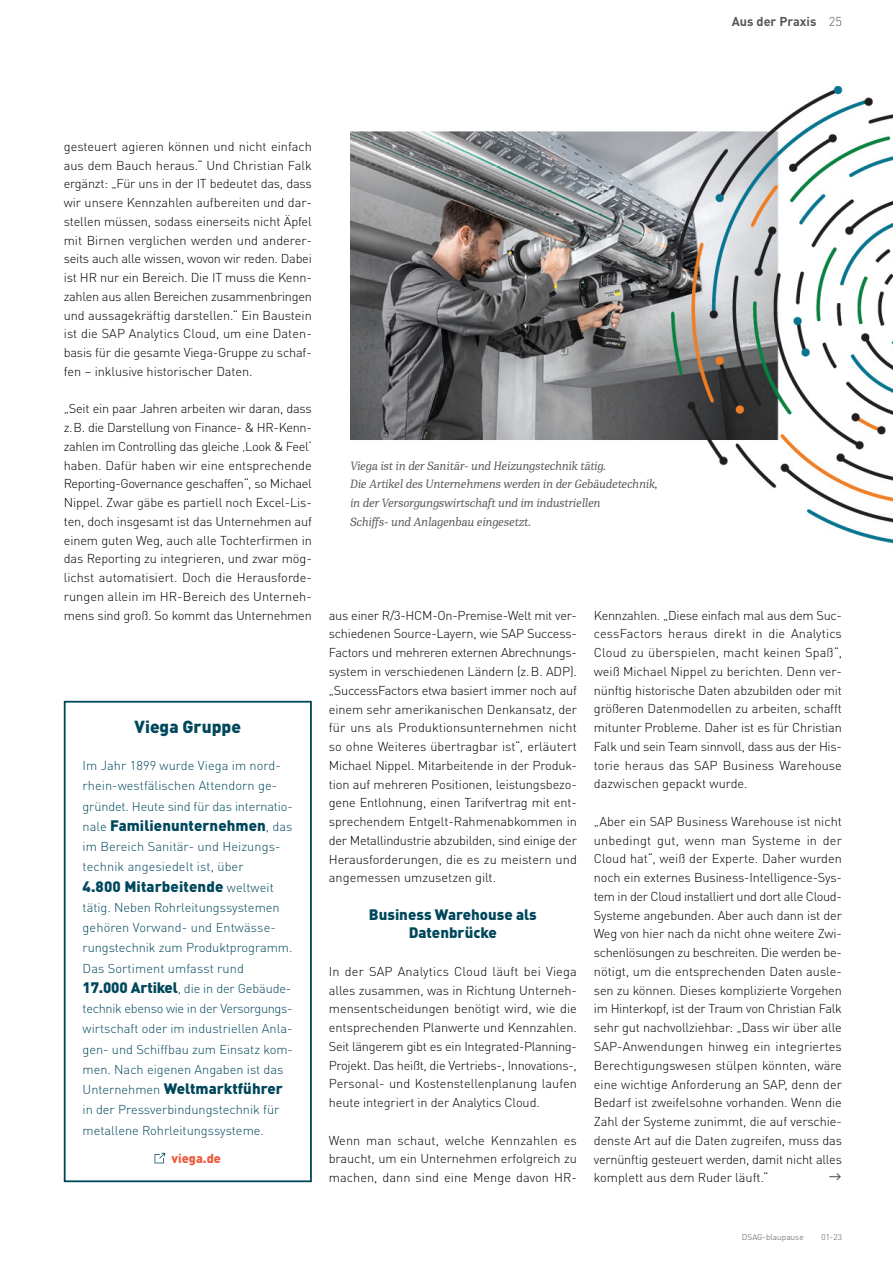
<style>
.page{position:relative;width:893px;height:1263px;background:#fff}
.page>*{position:absolute;margin:0;border:0;box-sizing:border-box;transform-origin:0 0}
.t1{font:900 17.25px "DINOT";color:#00475c}
.t2{font:italic 16.5px "PFDIN Serif";color:#575756}
.t3{font:900 15px/18.8px "DINOT";color:#00475c;text-align:center}
.t4{font:300 12.75px/18.8px "DINOT";letter-spacing:-.005em;color:#000;text-align:justify}
.t5{font:300 12.75px/20.2px "DINOT";color:#00475c}
.t6{font:700 12.75px "DINOT";color:#575756}
.t7{font:900 12.75px "DINOT";color:#eb5d40}
.t8{font:300 12.75px "DINOT";color:#575756}
.t9{font:italic 12px/18.8px "PFDIN Serif";color:#575756}
.t10{font:300 8.25px "DINOT";color:#575756}
.s1{font-weight:300;font-size:12.75px}
.s2{font-weight:900;font-size:15px}
</style>
<div class="page">
<img style="left:350px;top:87px;width:543px;height:457px">
<svg style="left:155px;top:1153px;width:10px;height:10px"></svg>
<div style="left:64px;top:701px;width:248px;height:481px;border:2px solid #00475c"></div>
<p class="t6" style="left:732px;top:11px;width:86px">Aus der Praxis</p>
<p class="t8" style="left:829px;top:12px;width:15px">25</p>
<p class="t4" style="left:64px;top:136px;width:250px">gesteuert agieren können und nicht einfach aus dem Bauch heraus.“ Und Christian Falk ergänzt: „Für uns in der IT bedeutet das, dass wir unsere Kennzahlen aufbereiten und dar&shy;stellen müssen, sodass einerseits nicht Äpfel mit Birnen verglichen werden und anderer&shy;seits auch alle wissen, wovon wir reden. Dabei ist HR nur ein Bereich. Die IT muss die Kenn&shy;zahlen aus allen Bereichen zusammenbringen und aussagekräftig darstellen.“ Ein Baustein ist die SAP Analytics Cloud, um eine Daten&shy;basis für die gesamte Viega-Gruppe zu schaf&shy;fen – inklusive historischer Daten.</p>
<p class="t4" style="left:64px;top:398px;width:250px">„Seit ein paar Jahren arbeiten wir daran, dass z.B. die Darstellung von Finance- &amp; HR-Kenn&shy;zahlen im Controlling das gleiche ‚Look &amp; Feel‘ haben. Dafür haben wir eine entsprechende Reporting-Governance geschaffen“, so Michael Nippel. Zwar gäbe es partiell noch Excel-Lis&shy;ten, doch insgesamt ist das Unternehmen auf einem guten Weg, auch alle Tochterfirmen in das Reporting zu integrieren, und zwar mög&shy;lichst automatisiert. Doch die Herausforde&shy;rungen allein im HR-Bereich des Unterneh&shy;mens sind groß. So kommt das Unternehmen</p>
<h1 class="t1" style="left:135px;top:713px;width:108px">Viega Gruppe</h1>
<p class="t5" style="left:83px;top:754px;width:212px">Im Jahr 1899 wurde Viega im nord&shy;rhein-westfälischen Attendorn ge&shy;gründet. Heute sind für das internatio-</p>
<p class="t3" style="left:83px;top:814px;width:211px"><span class="s1">nale</span> Familienunternehmen<span class="s1">, das</span></p>
<p class="t5" style="left:83px;top:835px;width:199px">im Bereich Sanitär- und Heizungs&shy;technik angesiedelt ist, über</p>
<p class="t3" style="left:83px;top:875px;width:193px">4.800 Mitarbeitende <span class="s1">weltweit</span></p>
<p class="t5" style="left:83px;top:896px;width:212px">tätig. Neben Rohrleitungssystemen gehören Vorwand- und Entwässe&shy;rungstechnik zum Produktprogramm.<br>Das Sortiment umfasst rund<br><span class="s2">17.000 Artikel</span>, die in der Gebäude&shy;technik ebenso wie in der Versorgungs&shy;wirtschaft oder im industriellen Anla&shy;gen- und Schiffbau zum Einsatz kom&shy;men. Nach eigenen Angaben ist das</p>
<p class="t3" style="left:83px;top:1078px;width:202px"><span class="s1">Unternehmen</span> Weltmarktführer</p>
<p class="t5" style="left:83px;top:1098px;width:198px">in der Pressverbindungstechnik für metallene Rohrleitungssysteme.</p>
<p class="t7" style="left:172px;top:1148px;width:51px">viega.de</p>
<p class="t9" style="left:350px;top:456px;width:309px">Viega ist in der Sanitär- und Heizungstechnik tätig.<br>Die Artikel des Unternehmens werden in der Gebäudetechnik, in der Versorgungswirtschaft und im industriellen<br>Schiffs- und Anlagenbau eingesetzt.</p>
<p class="t4" style="left:329px;top:605px;width:250px">aus einer R/3-HCM-On-Premise-Welt mit ver&shy;schiedenen Source-Layern, wie SAP Success-Factors und mehreren externen Abrechnungs&shy;system in verschiedenen Ländern (z.B. ADP). „SuccessFactors etwa basiert immer noch auf einem sehr amerikanischen Denkansatz, der für uns als Produktionsunternehmen nicht so ohne Weiteres übertragbar ist“, erläutert Michael Nippel. Mitarbeitende in der Produk&shy;tion auf mehreren Positionen, leistungsbezo&shy;gene Entlohnung, einen Tarifvertrag mit ent&shy;sprechendem Entgelt-Rahmenabkommen in der Metallindustrie abzubilden, sind einige der Herausforderungen, die es zu meistern und angemessen umzusetzen gilt.</p>
<p class="t3" style="left:369px;top:903px;width:169px">Business Warehouse als<br>Datenbrücke</p>
<p class="t4" style="left:329px;top:961px;width:250px">In der SAP Analytics Cloud läuft bei Viega alles zusammen, was in Richtung Unterneh&shy;mensentscheidungen benötigt wird, wie die entsprechenden Planwerte und Kennzahlen.<br>Seit längerem gibt es ein Integrated-Planning-Projekt. Das heißt, die Vertriebs-, Innovations-, Personal- und Kostenstellenplanung laufen heute integriert in der Analytics Cloud.</p>
<p class="t4" style="left:329px;top:1130px;width:250px">Wenn man schaut, welche Kennzahlen es braucht, um ein Unternehmen erfolgreich zu machen, dann sind eine Menge davon HR-</p>
<p class="t4" style="left:594px;top:605px;width:250px">Kennzahlen. „Diese einfach mal aus dem Suc&shy;cessFactors heraus direkt in die Analytics Cloud zu überspielen, macht keinen Spaß“, weiß Michael Nippel zu berichten. Denn ver&shy;nünftig historische Daten abzubilden oder mit größeren Datenmodellen zu arbeiten, schafft mitunter Probleme. Daher ist es für Christian Falk und sein Team sinnvoll, dass aus der His&shy;torie heraus das SAP Business Warehouse dazwischen gepackt wurde.</p>
<p class="t4" style="left:594px;top:811px;width:250px">„Aber ein SAP Business Warehouse ist nicht unbedingt gut, wenn man Systeme in der Cloud hat“, weiß der Experte. Daher wurden noch ein externes Business-Intelligence-Sys&shy;tem in der Cloud installiert und dort alle Cloud-Systeme angebunden. Aber auch dann ist der Weg von hier nach da nicht ohne weitere Zwi&shy;schenlösungen zu beschreiten. Die werden be&shy;nötigt, um die entsprechenden Daten ausle&shy;sen zu können. Dieses komplizierte Vorgehen im Hinterkopf, ist der Traum von Christian Falk sehr gut nachvollziehbar: „Dass wir über alle SAP-Anwendungen hinweg ein integriertes Berechtigungswesen stülpen könnten, wäre eine wichtige Anforderung an SAP, denn der Bedarf ist zweifelsohne vorhanden. Wenn die Zahl der Systeme zunimmt, die auf verschie&shy;denste Art auf die Daten zugreifen, muss das vernünftig gesteuert werden, damit nicht alles komplett aus dem Ruder läuft.“</p>
<p class="t2" style="left:828px;top:1166px;width:15px">→</p>
<p class="t10" style="left:742px;top:1231px;width:63px">DSAG-blaupause</p>
<p class="t10" style="left:821px;top:1231px;width:22px">01-23</p>
</div>
